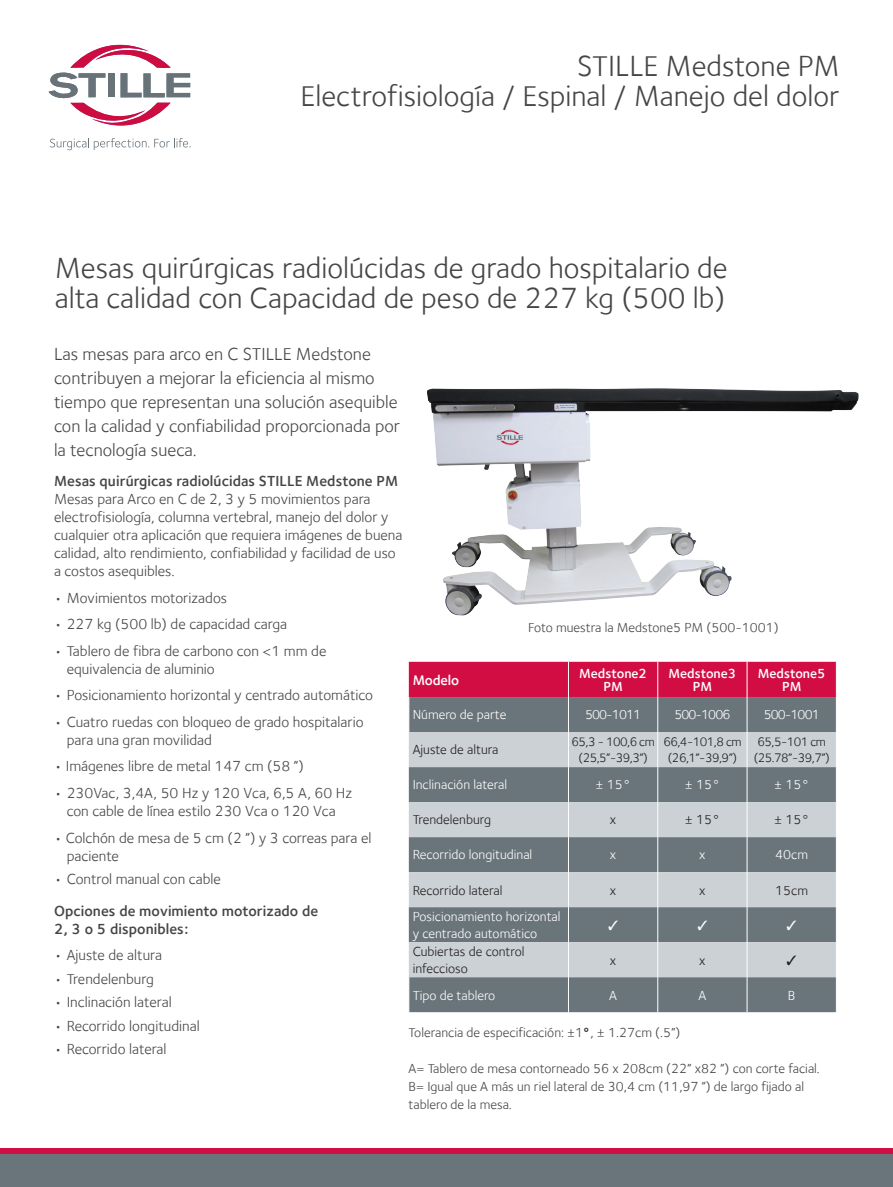
<style>
.page{position:relative;width:893px;height:1187px;background:#fff}
.page>*{position:absolute;margin:0;border:0;box-sizing:border-box;transform-origin:0 0}
.t1{font:30px/30px "Foundry Sterling";color:#454647}
.Subhead{font:18px/24px "Foundry Sterling";color:#454647}
.Subhead-2{font:15px/18px "Foundry Sterling";color:#454647}
.Subhead-3{font:600 15px/18px "Foundry Sterling";letter-spacing:.005em;color:#454647}
.t2{font:600 14.25px "Foundry Sterling";letter-spacing:-.01em;color:#fff}
.Subhead-4{font:13.5px/18px "Foundry Sterling";color:#454647}
.t3{font:13.5px/16.5px "Foundry Sterling";color:#fff}
.t4{font:13.5px/16.5px "Foundry Sterling";color:#231f20}
.t5{font:600 13.5px/13.5px "Foundry Sterling";color:#fff;text-align:center}
.t6{font:12.75px/16.5px "Foundry Sterling";letter-spacing:-.04em;color:#231f20;text-align:center}
.s1{font-weight:600}
.s2{font-weight:600;color:#231f20}
</style>
<div class="page">
<div style="left:0;top:1147px;width:893px;height:39px;background:#d20d44"></div>
<div style="left:0;top:1154px;width:893px;height:32px;background:#6a747b"></div>
<svg style="left:49px;top:45px;width:141px;height:80px"></svg>
<svg style="left:50px;top:138px;width:141px;height:12px"></svg>
<div style="left:409px;top:661px;width:427px;height:36px;background:#d20d44"></div>
<div style="left:410px;top:697px;width:426px;height:315px;background:#6a747b"></div>
<svg style="left:409px;top:732px;width:427px;height:245px;background:#a2a9af"></svg>
<hr style="left:568px;top:732px;width:1px;height:35px;background:#fff">
<hr style="left:657px;top:732px;width:1px;height:35px;background:#fff">
<hr style="left:747px;top:732px;width:1px;height:35px;background:#fff">
<hr style="left:568px;top:802px;width:1px;height:35px;background:#fff">
<hr style="left:657px;top:802px;width:1px;height:35px;background:#fff">
<hr style="left:747px;top:802px;width:1px;height:35px;background:#fff">
<hr style="left:568px;top:837px;width:1px;height:35px;background:#fff">
<hr style="left:657px;top:837px;width:1px;height:35px;background:#fff">
<hr style="left:747px;top:837px;width:1px;height:35px;background:#fff">
<hr style="left:568px;top:661px;width:1px;height:36px;background:#fff">
<hr style="left:657px;top:661px;width:1px;height:36px;background:#fff">
<hr style="left:747px;top:661px;width:1px;height:36px;background:#fff">
<hr style="left:568px;top:872px;width:1px;height:35px;background:#fff">
<hr style="left:747px;top:872px;width:1px;height:35px;background:#fff">
<hr style="left:657px;top:872px;width:1px;height:35px;background:#fff">
<hr style="left:568px;top:907px;width:1px;height:35px;background:#fff">
<hr style="left:747px;top:907px;width:1px;height:35px;background:#fff">
<hr style="left:657px;top:907px;width:1px;height:35px;background:#fff">
<hr style="left:568px;top:942px;width:1px;height:35px;background:#fff">
<hr style="left:747px;top:942px;width:1px;height:35px;background:#fff">
<hr style="left:657px;top:942px;width:1px;height:35px;background:#fff">
<hr style="left:568px;top:977px;width:1px;height:35px;background:#fff">
<hr style="left:747px;top:977px;width:1px;height:35px;background:#fff">
<hr style="left:657px;top:977px;width:1px;height:35px;background:#fff">
<hr style="left:568px;top:767px;width:1px;height:35px;background:#fff">
<hr style="left:747px;top:767px;width:1px;height:35px;background:#fff">
<hr style="left:657px;top:767px;width:1px;height:35px;background:#fff">
<hr style="left:568px;top:697px;width:1px;height:35px;background:#fff">
<hr style="left:747px;top:697px;width:1px;height:35px;background:#fff">
<hr style="left:657px;top:697px;width:1px;height:35px;background:#fff">
<img style="left:427px;top:388px;width:306px;height:228px">
<svg style="left:608px;top:920px;width:10px;height:9px"></svg>
<svg style="left:698px;top:920px;width:9px;height:9px"></svg>
<svg style="left:787px;top:920px;width:9px;height:9px"></svg>
<svg style="left:787px;top:955px;width:9px;height:9px"></svg>
<p class="t1" style="left:577px;top:51px;width:264px">STILLE Medstone PM</p>
<p class="t1" style="left:301px;top:81px;width:541px">Electrofisiología / Espinal / Manejo del dolor</p>
<p class="t1" style="left:55px;top:253px;width:674px">Mesas quirúrgicas radiolúcidas de grado hospitalario de alta calidad con Capacidad de peso de 227 kg (500 lb)</p>
<p class="Subhead" style="left:54px;top:342px;width:348px">Las mesas para arco en C STILLE Medstone contribuyen a mejorar la eficiencia al mismo tiempo que representan una solución asequible con la calidad y confiabilidad proporcionada por la tecnología sueca.</p>
<p class="Subhead-2" style="left:54px;top:472px;width:350px"><span class="s1">Mesas quirúrgicas radiolúcidas STILLE Medstone PM </span>Mesas para Arco en C de 2, 3 y 5 movimientos para electrofisiología, columna vertebral, manejo del dolor y cualquier otra aplicación que requiera imágenes de buena calidad, alto rendimiento, confiabilidad y facilidad de uso a costos asequibles.</p>
<p class="Subhead-2" style="left:54px;top:588px;width:175px">• Movimientos motorizados</p>
<p class="Subhead-2" style="left:54px;top:615px;width:235px">• 227 kg (500 lb) de capacidad carga</p>
<p class="Subhead-2" style="left:67px;top:641px;width:261px;text-indent:-13px">• Tablero de fibra de carbono con &lt;1 mm de equivalencia de aluminio</p>
<p class="Subhead-2" style="left:54px;top:686px;width:321px">• Posicionamiento horizontal y centrado automático</p>
<p class="Subhead-2" style="left:67px;top:712px;width:298px;text-indent:-13px">• Cuatro ruedas con bloqueo de grado hospitalario para una gran movilidad</p>
<p class="Subhead-2" style="left:54px;top:757px;width:251px">• Imágenes libre de metal 147 cm (58 ”)</p>
<p class="Subhead-2" style="left:54px;top:783px;width:300px;text-align:center">• 230Vac, 3,4A, 50 Hz y 120 Vca, 6,5 A, 60 Hz con cable de línea estilo 230 Vca o 120 Vca</p>
<p class="Subhead-2" style="left:67px;top:828px;width:306px;text-indent:-13px">• Colchón de mesa de 5 cm (2 ”) y 3 correas para el paciente</p>
<p class="Subhead-2" style="left:54px;top:869px;width:168px">• Control manual con cable</p>
<p class="Subhead-4" style="left:528px;top:618px;width:252px">Foto muestra la Medstone5 PM (500-1001)</p>
<p class="t2" style="left:413px;top:671px;width:48px">Modelo</p>
<p class="t5" style="left:579px;top:666px;width:69px">Medstone2<br>PM</p>
<p class="t5" style="left:668px;top:666px;width:69px">Medstone3<br>PM</p>
<p class="t5" style="left:758px;top:666px;width:69px">Medstone5<br>PM</p>
<p class="t3" style="left:413px;top:706px;width:95px">Número de parte</p>
<p class="t3" style="left:585px;top:706px;width:58px">500-1011</p>
<p class="t3" style="left:674px;top:706px;width:58px">500-1006</p>
<p class="t3" style="left:764px;top:706px;width:58px">500-1001</p>
<p class="t4" style="left:413px;top:741px;width:87px">Ajuste de altura</p>
<p class="t6" style="left:571px;top:733px;width:85px">65,3 - 100,6 cm (25,5”-39,3”)</p>
<p class="t6" style="left:663px;top:733px;width:80px">66,4-101,8 cm (26,1”-39,9”)</p>
<p class="t6" style="left:757px;top:733px;width:70px">65,5-101 cm</p>
<p class="t6" style="left:754px;top:749px;width:77px">(25.78”-39,7”)</p>
<p class="t3" style="left:413px;top:776px;width:96px">Inclinación lateral</p>
<p class="t3" style="left:595px;top:776px;width:37px">± 15°</p>
<p class="t3" style="left:685px;top:776px;width:37px">± 15°</p>
<p class="t3" style="left:774px;top:776px;width:37px">± 15°</p>
<p class="t4" style="left:413px;top:811px;width:80px">Trendelenburg</p>
<p class="t4" style="left:610px;top:811px;width:8px">x</p>
<p class="t4" style="left:685px;top:811px;width:37px">± 15°</p>
<p class="t4" style="left:774px;top:811px;width:37px">± 15°</p>
<p class="t3" style="left:413px;top:846px;width:121px">Recorrido longitudinal</p>
<p class="t3" style="left:610px;top:846px;width:8px">x</p>
<p class="t3" style="left:699px;top:846px;width:8px">x</p>
<p class="t3" style="left:775px;top:846px;width:34px">40cm</p>
<p class="t4" style="left:413px;top:881px;width:91px">Recorrido lateral</p>
<p class="t4" style="left:610px;top:881px;width:8px">x</p>
<p class="t4" style="left:699px;top:881px;width:8px">x</p>
<p class="t4" style="left:775px;top:881px;width:34px">15cm</p>
<p class="t3" style="left:413px;top:908px;width:149px">Posicionamiento horizontal y centrado automático</p>
<p class="t4" style="left:413px;top:943px;width:113px">Cubiertas de control infeccioso</p>
<p class="t4" style="left:610px;top:951px;width:8px">x</p>
<p class="t4" style="left:699px;top:951px;width:8px">x</p>
<p class="t3" style="left:413px;top:986px;width:84px">Tipo de tablero</p>
<p class="t3" style="left:609px;top:986px;width:9px">A</p>
<p class="t3" style="left:698px;top:986px;width:9px">A</p>
<p class="t3" style="left:788px;top:986px;width:9px">B</p>
<p class="Subhead-4" style="left:409px;top:1023px;width:273px">Tolerancia de especificación: ±1<span class="s2">°</span>, ± 1.27cm (.5”)</p>
<p class="Subhead-4" style="left:409px;top:1059px;width:413px">A= Tablero de mesa contorneado 56 x 208cm (22” x82 ”) con corte facial.<br>B= Igual que A más un riel lateral de 30,4 cm (11,97 ”) de largo fijado al tablero de la mesa.</p>
<p class="Subhead-3" style="left:54px;top:901px;width:266px">Opciones de movimiento motorizado de<br>2, 3 o 5 disponibles:</p>
<p class="Subhead-2" style="left:54px;top:946px;width:110px">• Ajuste de altura</p>
<p class="Subhead-2" style="left:54px;top:969px;width:101px">• Trendelenburg</p>
<p class="Subhead-2" style="left:54px;top:993px;width:119px">• Inclinación lateral</p>
<p class="Subhead-2" style="left:54px;top:1016px;width:147px">• Recorrido longitudinal</p>
<p class="Subhead-2" style="left:54px;top:1040px;width:114px">• Recorrido lateral</p>
</div>
